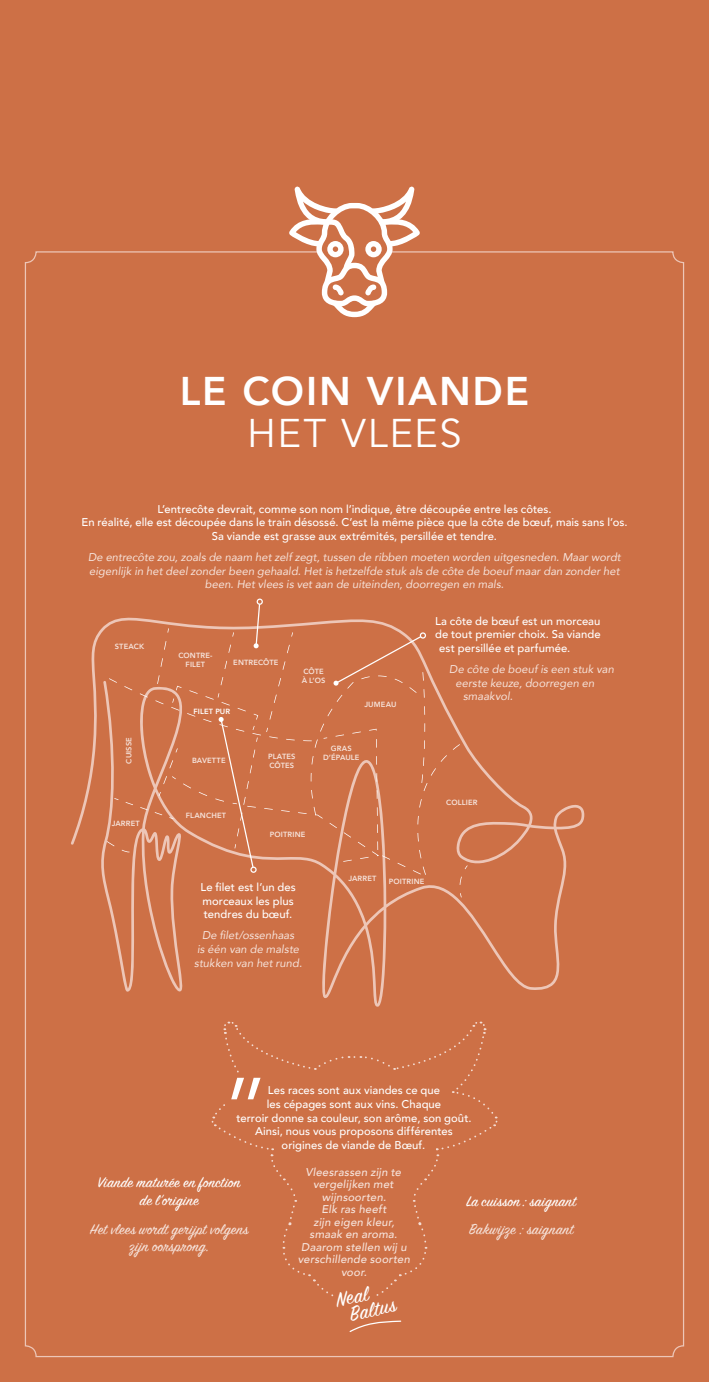
<style>
.page{position:relative;width:709px;height:1382px;background:#cd7046}
.page>*{position:absolute;margin:0;border:0;box-sizing:border-box;transform-origin:0 0}
.t1{font:800 40px "Avenir";letter-spacing:.045em;color:#fff}
.t2{font:40px "Avenir";letter-spacing:.04em;color:#fff}
.t3{font:22.5px/17.2px "Sign Painter House Script";color:#fff}
.t4{font:16.25px/17.5px "Sign Painter House Script";letter-spacing:.02em;color:#f6e3db;text-align:center}
.t5{font:16.25px/17.5px "Sign Painter House Script";letter-spacing:.02em;color:#fff;text-align:center}
.t6{font:500 11.25px/13.8px "Avenir";letter-spacing:.005em;color:#fff;text-align:center}
.t7{font:italic 11.25px/13.8px "Avenir";color:#f6e3db;text-align:center}
.t8{font:italic 500 11.25px/12.5px "Avenir";letter-spacing:.015em;color:#f6e3db;text-align:center}
.t9{font:800 7.5px/9px "Avenir";letter-spacing:.015em;color:#f6e3db}
.t10{font:800 7.5px "Avenir";letter-spacing:.015em;color:#fff}
</style>
<div class="page">
<svg style="left:71px;top:624px;width:513px;height:383px"></svg>
<svg style="left:107px;top:599px;width:360px;height:286px"></svg>
<div style="left:250px;top:867px;width:7px;height:6px;border:1px solid #fff;border-radius:50%"></div>
<svg style="left:289px;top:186px;width:131px;height:131px"></svg>
<svg style="left:211px;top:1021px;width:287px;height:311px"></svg>
<h1 class="t1" style="left:180px;top:360px;width:351px">LE COIN VIANDE</h1>
<h1 class="t2" style="left:247px;top:410px;width:216px">HET VLEES</h1>
<p class="t6" style="left:81px;top:501px;width:547px">L’entrecôte devrait, comme son nom l’indique, être découpée entre les côtes.<br>En réalité, elle est découpée dans le train désossé. C’est la même pièce que la côte de bœuf, mais sans l’os.<br>Sa viande est grasse aux extrémités, persillée et tendre.</p>
<p class="t7" style="left:88px;top:550px;width:534px">De entrecôte zou, zoals de naam het zelf zegt, tussen de ribben moeten worden uitgesneden. Maar wordt eigenlijk in het deel zonder been gehaald. Het is hetzelfde stuk als de côte de boeuf maar dan zonder het been. Het vlees is vet aan de uiteinden, doorregen en mals.</p>
<p class="t9" style="left:115px;top:642px;width:31px">STEACK</p>
<p class="t9" style="left:124px;top:763px;width:28px;rotate:-90deg">CUISSE</p>
<p class="t9" style="left:112px;top:819px;width:30px">JARRET</p>
<p class="t9" style="left:178px;top:651px;width:36px;text-align:center">CONTRE-<br>FILET</p>
<p class="t9" style="left:233px;top:658px;width:47px">ENTRECÔTE</p>
<p class="t10" style="left:194px;top:705px;width:38px">FILET PUR</p>
<p class="t9" style="left:302px;top:667px;width:25px">CÔTE<br>À L’OS</p>
<p class="t9" style="left:364px;top:699px;width:34px">JUMEAU</p>
<p class="t9" style="left:192px;top:756px;width:35px">BAVETTE</p>
<p class="t9" style="left:186px;top:810px;width:42px">FLANCHET</p>
<p class="t9" style="left:268px;top:751px;width:29px">PLATES<br>CÔTES</p>
<p class="t9" style="left:323px;top:744px;width:38px;text-align:center">GRAS<br>D’ÉPAULE</p>
<p class="t9" style="left:270px;top:829px;width:37px">POITRINE</p>
<p class="t6" style="left:435px;top:613px;width:167px">La côte de bœuf est un morceau</p>
<p class="t6" style="left:435px;top:627px;width:167px">de tout premier choix. Sa viande</p>
<p class="t6" style="left:439px;top:641px;width:132px">est persillée et parfumée.</p>
<p class="t7" style="left:449px;top:662px;width:166px">De côte de boeuf is een stuk van</p>
<p class="t7" style="left:455px;top:676px;width:140px">eerste keuze, doorregen en</p>
<p class="t7" style="left:463px;top:689px;width:51px">smaakvol.</p>
<p class="t9" style="left:446px;top:798px;width:33px">COLLIER</p>
<p class="t6" style="left:200px;top:879px;width:97px;text-align:left">Le filet est l’un des morceaux les plus tendres du bœuf.</p>
<p class="t7" style="left:194px;top:928px;width:110px">De filet/ossenhaas<br>is één van de malste stukken van het rund.</p>
<p class="t9" style="left:348px;top:874px;width:30px">JARRET</p>
<p class="t9" style="left:389px;top:877px;width:37px">POITRINE</p>
<p class="t6" style="left:236px;top:1083px;width:237px">Les races sont aux viandes ce que<br>les cépages sont aux vins. Chaque<br>terroir donne sa couleur, son arôme, son goût.<br>Ainsi, nous vous proposons différentes origines de viande de Bœuf.</p>
<p class="t8" style="left:298px;top:1166px;width:114px">Vleesrassen zijn te vergelijken met wijnsoorten.<br>Elk ras heeft<br>zijn eigen kleur, smaak en aroma.<br>Daarom stellen wij u verschillende soorten voor.</p>
<h3 class="t5" style="left:98px;top:1175px;width:145px">Viande maturée en fonction de l’origine</h3>
<h3 class="t4" style="left:90px;top:1221px;width:160px">Het vlees wordt gerijpt volgens zijn oorsprong.</h3>
<h3 class="t5" style="left:466px;top:1194px;width:111px">La cuisson: saignant</h3>
<h3 class="t4" style="left:469px;top:1221px;width:106px">Bakwijze : saignant</h3>
<h2 class="t3" style="left:344px;top:1291px;width:49px;text-indent:-10px;rotate:-13deg">Neal<br>Baltus</h2>
</div>
